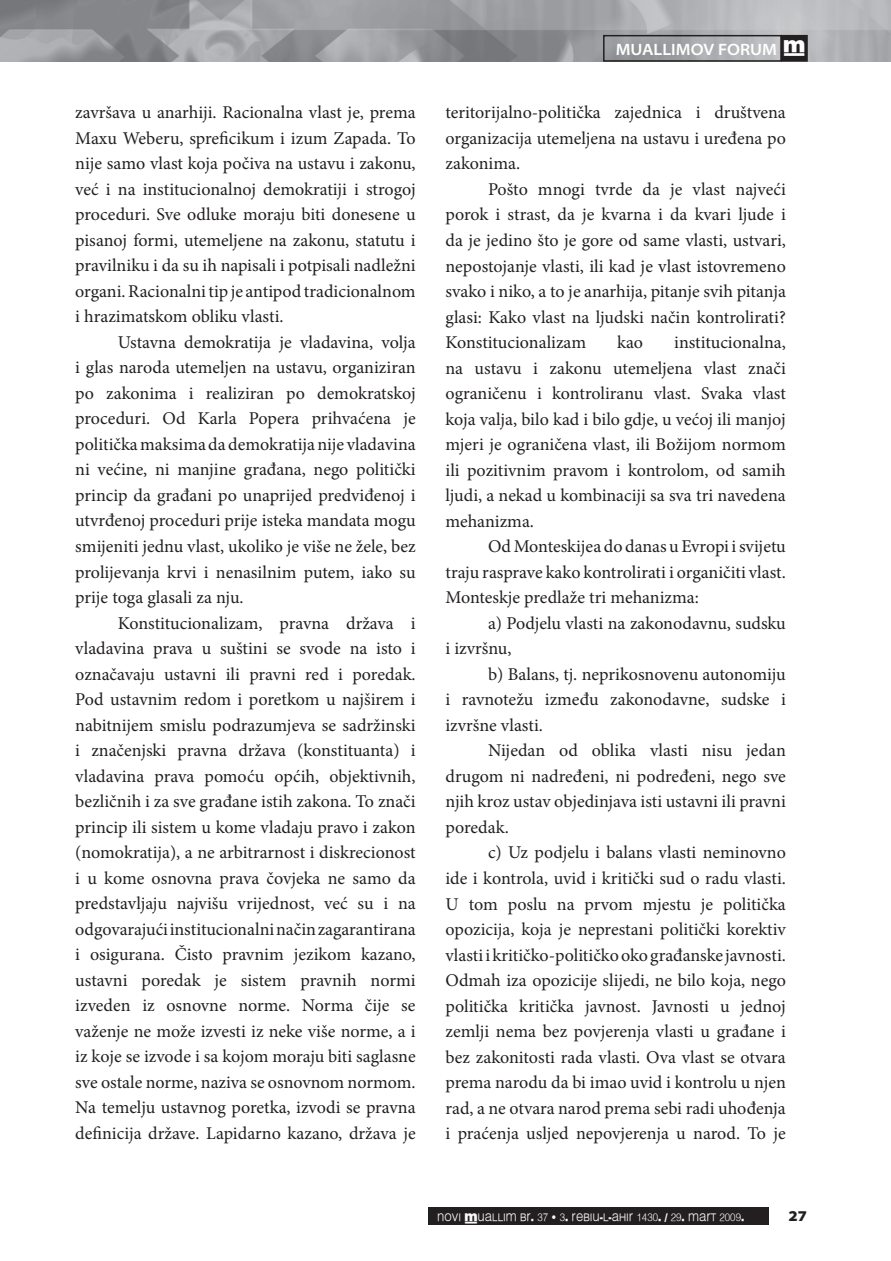
<style>
.page{position:relative;width:891px;height:1261px;background:#fff}
.page>*{position:absolute;margin:0;border:0;box-sizing:border-box;transform-origin:0 0}
.t1{font:18px/25.5px "Minion Pro";color:#231f20;text-align:justify}
.t2{font:600 semi-expanded 16.5px "Myriad Pro";color:#fff}
.t3{font:900 semi-expanded 15px "Myriad Pro";color:#231f20}
.t4{font:10.8px "Muallim";color:#f9f9f9;scale:.91 1}
.s1{font-family:"Muallim";font-weight:400;font-stretch:normal}
</style>
<div class="page">
<img style="left:0;top:0;width:890px;height:61px">
<div style="left:603px;top:35px;width:178px;height:27px;border:2px solid #231f20"></div>
<div style="left:781px;top:36px;width:26px;height:25px;background:#231f20"></div>
<div style="left:781px;top:35px;width:26px;height:27px;border:2px solid #231f20"></div>
<div style="left:428px;top:1206px;width:340px;height:18px;background:#231f20"></div>
<p class="t1" style="left:75px;top:100px;width:342px">završava u anarhiji. Racionalna vlast je, prema Maxu Weberu, spreficikum i izum Zapada. To nije samo vlast koja počiva na ustavu i zakonu, već i na institucionalnoj demokratiji i strogoj proceduri. Sve odluke moraju biti donesene u pisanoj formi, utemeljene na zakonu, statutu i pravilniku i da su ih napisali i potpisali nadležni organi. Racionalni tip je antipod tradicionalnom i hrazimatskom obliku vlasti.</p>
<p class="t1" style="left:75px;top:329px;width:342px;text-indent:43px">Ustavna demokratija je vladavina, volja i glas naroda utemeljen na ustavu, organiziran po zakonima i realiziran po demokratskoj proceduri. Od Karla Popera prihvaćena je politička maksima da demokratija nije vladavina ni većine, ni manjine građana, nego politički princip da građani po unaprijed predviđenoj i utvrđenoj proceduri prije isteka mandata mogu smijeniti jednu vlast, ukoliko je više ne žele, bez prolijevanja krvi i nenasilnim putem, iako su prije toga glasali za nju.</p>
<p class="t1" style="left:75px;top:610px;width:342px;text-indent:43px">Konstitucionalizam, pravna država i vladavina prava u suštini se svode na isto i označavaju ustavni ili pravni red i poredak.<br>Pod ustavnim redom i poretkom u najširem i nabitnijem smislu podrazumjeva se sadržinski i značenjski pravna država (konstituanta) i vladavina prava pomoću općih, objektivnih, bezličnih i za sve građane istih zakona. To znači princip ili sistem u kome vladaju pravo i zakon (nomokratija), a ne arbitrarnost i diskrecionost i u kome osnovna prava čovjeka ne samo da predstavljaju najvišu vrijednost, već su i na odgovarajući institucionalni način zagarantirana i osigurana. Čisto pravnim jezikom kazano, ustavni poredak je sistem pravnih normi izveden iz osnovne norme. Norma čije se važenje ne može izvesti iz neke više norme, a i iz koje se izvode i sa kojom moraju biti saglasne sve ostale norme, naziva se osnovnom normom.<br>Na temelju ustavnog poretka, izvodi se pravna definicija države. Lapidarno kazano, država je</p>
<p class="t2" style="left:615px;top:40px;width:191px">MUALLIMOV FORUM <span class="s1">†</span></p>
<p class="t1" style="left:445px;top:100px;width:342px">teritorijalno-politička zajednica i društvena organizacija utemeljena na ustavu i uređena po zakonima.</p>
<p class="t1" style="left:445px;top:176px;width:342px;text-indent:43px">Pošto mnogi tvrde da je vlast najveći porok i strast, da je kvarna i da kvari ljude i da je jedino što je gore od same vlasti, ustvari, nepostojanje vlasti, ili kad je vlast istovremeno svako i niko, a to je anarhija, pitanje svih pitanja glasi: Kako vlast na ljudski način kontrolirati?<br>Konstitucionalizam</p>
<p class="t1" style="left:445px;top:329px;width:342px;text-indent:229px">institucionalna, na ustavu i zakonu utemeljena vlast znači ograničenu i kontroliranu vlast. Svaka vlast koja valja, bilo kad i bilo gdje, u većoj ili manjoj mjeri je ograničena vlast, ili Božijom normom ili pozitivnim pravom i kontrolom, od samih ljudi, a nekad u kombinaciji sa sva tri navedena mehanizma.</p>
<p class="t1" style="left:445px;top:534px;width:342px;text-indent:43px">Od Monteskijea do danas u Evropi i svijetu traju rasprave kako kontrolirati i organičiti vlast.<br>Monteskje predlaže tri mehanizma:</p>
<p class="t1" style="left:445px;top:610px;width:342px;text-indent:43px">a) Podjelu vlasti na zakonodavnu, sudsku i izvršnu,</p>
<p class="t1" style="left:445px;top:661px;width:342px;text-indent:43px">b) Balans, tj. neprikosnovenu autonomiju i ravnotežu između zakonodavne, sudske i izvršne vlasti.</p>
<p class="t1" style="left:445px;top:738px;width:342px;text-indent:43px">Nijedan od oblika vlasti nisu jedan drugom ni nadređeni, ni podređeni, nego sve njih kroz ustav objedinjava isti ustavni ili pravni poredak.</p>
<p class="t1" style="left:445px;top:840px;width:342px;text-indent:43px">c) Uz podjelu i balans vlasti neminovno ide i kontrola, uvid i kritički sud o radu vlasti.<br>U tom poslu na prvom mjestu je politička opozicija, koja je neprestani politički korektiv vlasti i kritičko-političko oko građanske javnosti.<br>Odmah iza opozicije slijedi, ne bilo koja, nego politička kritička javnost. Javnosti u jednoj zemlji nema bez povjerenja vlasti u građane i bez zakonitosti rada vlasti. Ova vlast se otvara prema narodu da bi imao uvid i kontrolu u njen rad, a ne otvara narod prema sebi radi uhođenja i praćenja usljed nepovjerenja u narod. To je</p>
<p class="t1" style="left:617px;top:329px;width:28px">kao</p>
<p class="t4" style="left:437px;top:1209px;width:339px">NOVI †UALLIM BR. 37 • 3. REBIU-L-AHIR 1430. / 29. MART 2009.</p>
<p class="t3" style="left:788px;top:1206px;width:20px">27</p>
</div>
